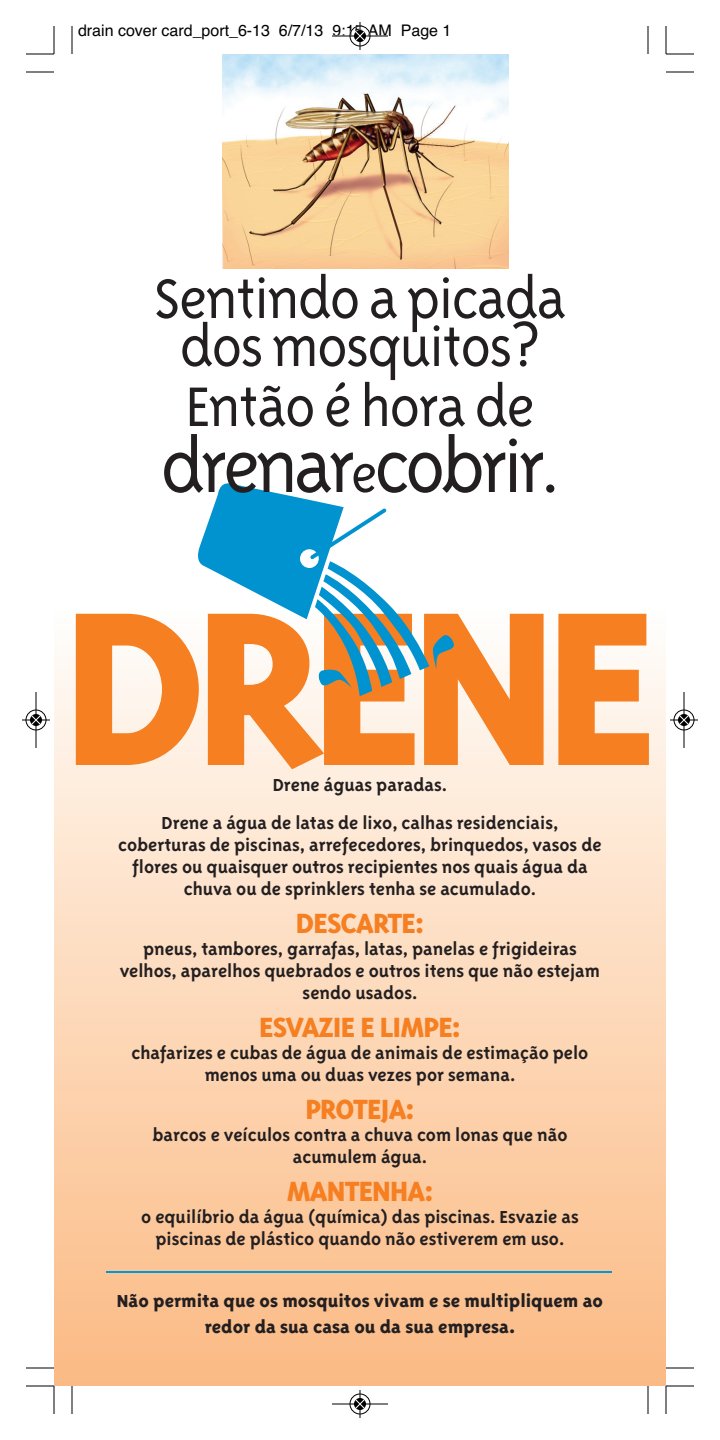
<style>
.page{position:relative;width:720px;height:1440px;background:#fff}
.page>*{position:absolute;margin:0;border:0;box-sizing:border-box;transform-origin:0 0}
.t1{font:800 252px "Triplex Sans";letter-spacing:-.05em;color:#f57f21}
.t2{font:300 84px "Triplex Sans";letter-spacing:-.05em;color:#231f20}
.t3{font:300 64px/48px "Triplex Sans";letter-spacing:-.025em;color:#231f20;text-align:center}
.t4{font:800 32px "Triplex Sans";letter-spacing:-.025em;color:#f57f21}
.t5{font:700 20px/22px "Triplex Sans";color:#231f20;text-align:center}
.t6{font:800 20px/26px "Triplex Sans";color:#231f20;text-align:center}
.t7{font:16px "Helvetica";color:#000}
.s1{font-size:60px}
.s2{font-size:76px}
.s3{font-size:22px}
</style>
<div class="page">
<div style="left:54px;top:610px;width:612px;height:775px;background:linear-gradient(to bottom,#fffdf9,#fbb981)"></div>
<img style="left:222px;top:54px;width:286px;height:214px">
<hr style="left:106px;top:1271px;width:506px;height:2px;background:#0099d8">
<svg style="left:198px;top:483px;width:256px;height:213px"></svg>
<svg style="left:72px;top:26px;width:1px;height:28px"></svg>
<svg style="left:26px;top:72px;width:28px;height:1px"></svg>
<svg style="left:648px;top:26px;width:1px;height:28px"></svg>
<svg style="left:666px;top:72px;width:28px;height:1px"></svg>
<svg style="left:72px;top:1386px;width:1px;height:28px"></svg>
<svg style="left:26px;top:1368px;width:28px;height:1px"></svg>
<svg style="left:648px;top:1386px;width:1px;height:28px"></svg>
<svg style="left:666px;top:1368px;width:28px;height:1px"></svg>
<svg style="left:26px;top:26px;width:29px;height:29px"></svg>
<svg style="left:666px;top:26px;width:28px;height:29px"></svg>
<svg style="left:26px;top:1386px;width:29px;height:28px"></svg>
<svg style="left:666px;top:1386px;width:28px;height:28px"></svg>
<div style="left:349px;top:25px;width:22px;height:22px;border:1px solid #fff;border-radius:50%"></div>
<hr style="left:332px;top:36px;width:56px;height:1px;background:#000">
<div style="left:350px;top:26px;width:20px;height:20px;border:1px solid #000;border-radius:50%"></div>
<svg style="left:355px;top:22px;width:10px;height:28px"></svg>
<div style="left:349px;top:1393px;width:22px;height:22px;border:1px solid #fff;border-radius:50%"></div>
<hr style="left:332px;top:1404px;width:56px;height:1px;background:#000">
<div style="left:350px;top:1394px;width:20px;height:20px;border:1px solid #000;border-radius:50%"></div>
<svg style="left:355px;top:1390px;width:10px;height:28px"></svg>
<div style="left:25px;top:709px;width:22px;height:22px;border:1px solid #fff;border-radius:50%"></div>
<hr style="left:36px;top:692px;width:1px;height:56px;background:#000">
<div style="left:26px;top:710px;width:20px;height:20px;border:1px solid #000;border-radius:50%"></div>
<svg style="left:22px;top:715px;width:28px;height:10px"></svg>
<div style="left:673px;top:709px;width:22px;height:22px;border:1px solid #fff;border-radius:50%"></div>
<hr style="left:684px;top:692px;width:1px;height:56px;background:#000">
<div style="left:674px;top:710px;width:20px;height:20px;border:1px solid #000;border-radius:50%"></div>
<svg style="left:670px;top:715px;width:28px;height:10px"></svg>
<p class="t7" style="left:78px;top:25px;width:375px">drain cover card_port_6-13 6/7/13 9:15 AM Page 1</p>
<h3 class="t3" style="left:154px;top:279px;width:414px">Sentindo a picada dos mosquitos?</h3>
<h3 class="t3" style="left:185px;top:387px;width:351px">Então é hora de</h3>
<h2 class="t2" style="left:161px;top:434px;width:400px">drenar<span class="s1">e</span>cobrir<span class="s2">.</span></h2>
<h1 class="t1" style="left:62px;top:591px;width:597px">DRENE</h1>
<p class="t5" style="left:162px;top:767px;width:398px;line-height:38px">Drene águas paradas.<br>Drene a água de latas de lixo, calhas residenciais,</p>
<p class="t5" style="left:118px;top:835px;width:485px">coberturas de piscinas, arrefecedores, brinquedos, vasos de flores ou quaisquer outros recipientes nos quais água da chuva ou de sprinklers tenha se acumulado.</p>
<h3 class="t4" style="left:296px;top:911px;width:130px">DESCARTE:</h3>
<p class="t5" style="left:120px;top:939px;width:482px">pneus, tambores, garrafas, latas, panelas e frigideiras velhos, aparelhos quebrados e outros itens que não estejam sendo usados.</p>
<h3 class="t4" style="left:259px;top:1015px;width:203px">ESVAZIE E LIMPE:</h3>
<p class="t5" style="left:131px;top:1043px;width:459px">chafarizes e cubas de água de animais de estimação pelo menos uma ou duas vezes por semana.</p>
<h3 class="t4" style="left:305px;top:1097px;width:111px">PROTEJA:</h3>
<p class="t5" style="left:152px;top:1125px;width:417px">barcos e veículos contra a chuva com lonas que não acumulem água.</p>
<h3 class="t4" style="left:287px;top:1179px;width:148px">MANTENHA:</h3>
<p class="t5" style="left:141px;top:1207px;width:439px">o equilíbrio da água (química) das piscinas. Esvazie as piscinas de plástico quando não estiverem em uso.</p>
<p class="t6" style="left:117px;top:1290px;width:488px">Não permita que os mosquitos vivam e se multipliquem ao redor da sua casa ou da sua empresa<span class="s3">.</span></p>
</div>
